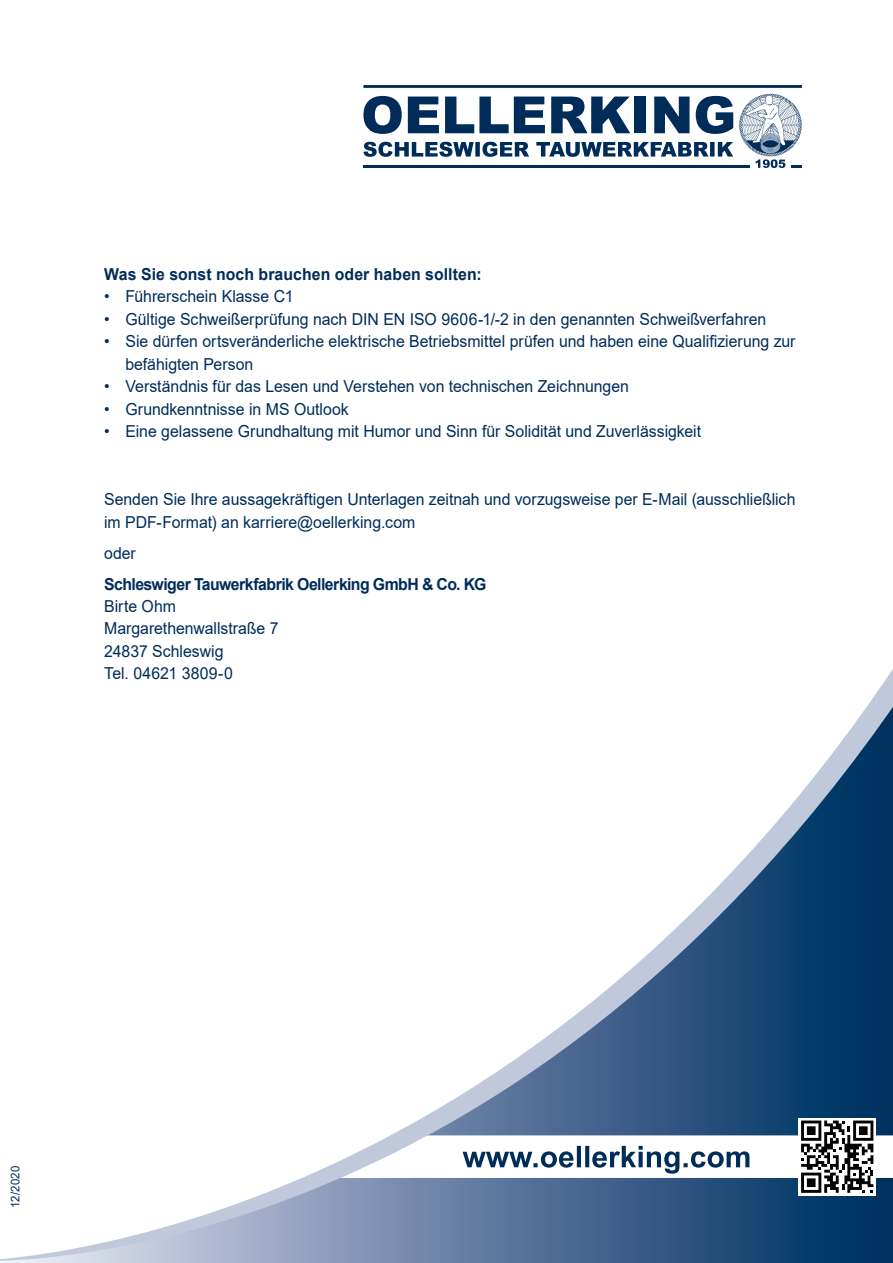
<style>
.page{position:relative;width:893px;height:1263px;background:#fff}
.page>*{position:absolute;margin:0;border:0;box-sizing:border-box;transform-origin:0 0}
.t1{font:16.5px/22.5px "Arial";color:#002c5a;scale:.96 1}
.t2{font:700 16.5px "Arial";letter-spacing:-.025em;color:#002c5a;scale:.96 1}
.t3{font:700 16.5px "Arial";letter-spacing:.005em;color:#002c5a;scale:.96 1}
.t4{font:12px "Arial";letter-spacing:.015em;color:#002c5a;scale:.95 1}
</style>
<div class="page">
<svg style="left:696px;top:96px;width:37px;height:38px"></svg>
<svg style="left:654px;top:97px;width:35px;height:36px"></svg>
<div style="left:635px;top:97px;width:11px;height:36px;background:#002c5a"></div>
<svg style="left:551px;top:97px;width:79px;height:36px"></svg>
<svg style="left:445px;top:97px;width:100px;height:36px"></svg>
<svg style="left:408px;top:97px;width:31px;height:36px"></svg>
<svg style="left:363px;top:96px;width:39px;height:38px"></svg>
<svg style="left:363px;top:142px;width:370px;height:15px"></svg>
<hr style="left:363px;top:165px;width:387px;height:3px;background:#002c5a">
<svg style="left:363px;top:85px;width:439px;height:3px"></svg>
<svg style="left:739px;top:94px;width:63px;height:74px"></svg>
<svg style="left:0;top:669px;width:893px;height:594px"></svg>
<svg style="left:336px;top:1120px;width:557px;height:73px"></svg>
<p class="t3" style="left:104px;top:262px;width:395px">Was Sie sonst noch brauchen oder haben sollten:</p>
<p class="t1" style="left:104px;top:285px;width:199px">• Führerschein Klasse C1</p>
<p class="t1" style="left:104px;top:308px;width:691px">• Gültige Schweißerprüfung nach DIN EN ISO 9606-1/-2 in den genannten Schweißverfahren</p>
<p class="t1" style="left:125px;top:330px;width:699px;text-indent:-21px">• Sie dürfen ortsveränderliche elektrische Betriebsmittel prüfen und haben eine Qualifizierung zur befähigten Person</p>
<p class="t1" style="left:104px;top:375px;width:548px">• Verständnis für das Lesen und Verstehen von technischen Zeichnungen</p>
<p class="t1" style="left:104px;top:398px;width:256px">• Grundkenntnisse in MS Outlook</p>
<p class="t1" style="left:104px;top:420px;width:623px">• Eine gelassene Grundhaltung mit Humor und Sinn für Solidität und Zuverlässigkeit</p>
<p class="t1" style="left:104px;top:488px;width:722px">Senden Sie Ihre aussagekräftigen Unterlagen zeitnah und vorzugsweise per E-Mail (ausschließlich im PDF-Format) an karriere@oellerking.com</p>
<p class="t1" style="left:104px;top:541px;width:35px">oder</p>
<p class="t2" style="left:104px;top:572px;width:400px">Schleswiger Tauwerkfabrik Oellerking GmbH &amp; Co. KG</p>
<p class="t1" style="left:104px;top:595px;width:183px">Birte Ohm<br>Margarethenwallstraße 7<br>24837 Schleswig<br>Tel. 04621 3809-0</p>
<p class="t4" style="left:7px;top:1208px;width:46px;rotate:-90deg">12/2020</p>
</div>
